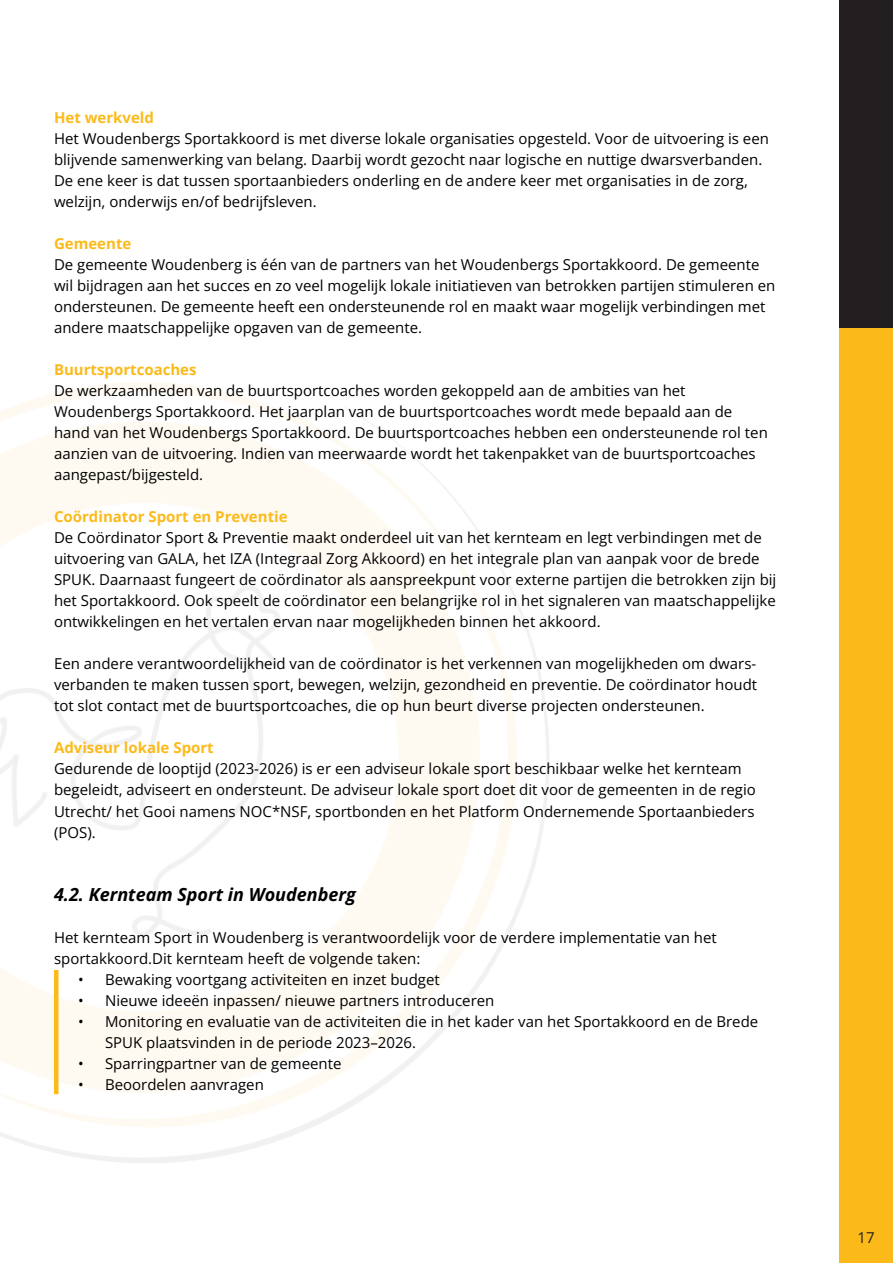
<style>
.page{position:relative;width:893px;height:1263px;background:#fff}
.page>*{position:absolute;margin:0;border:0;box-sizing:border-box;transform-origin:0 0}
.t1{font:italic 700 18px "Open Sans";color:#000}
.t2{font:15px/21px "Open Sans";color:#000}
.t3{font:700 15px "Open Sans";color:#fcba1a}
.t4{font:15px "Open Sans";color:#231f20}
</style>
<div class="page">
<div style="left:839px;top:0;width:54px;height:328px;background:#231f20"></div>
<div style="left:839px;top:328px;width:54px;height:935px;background:#fcba1a"></div>
<hr style="left:54px;top:970px;width:4px;height:124px;background:#fcba1a">
<p class="t3" style="left:54px;top:107px;width:102px">Het werkveld</p>
<p class="t2" style="left:54px;top:128px;width:716px">Het Woudenbergs Sportakkoord is met diverse lokale organisaties opgesteld. Voor de uitvoering is een blijvende samenwerking van belang. Daarbij wordt gezocht naar logische en nuttige dwarsverbanden.<br>De ene keer is dat tussen sportaanbieders onderling en de andere keer met organisaties in de zorg, welzijn, onderwijs en/of bedrijfsleven.</p>
<p class="t3" style="left:54px;top:233px;width:79px">Gemeente</p>
<p class="t2" style="left:54px;top:254px;width:723px">De gemeente Woudenberg is één van de partners van het Woudenbergs Sportakkoord. De gemeente wil bijdragen aan het succes en zo veel mogelijk lokale initiatieven van betrokken partijen stimuleren en ondersteunen. De gemeente heeft een ondersteunende rol en maakt waar mogelijk verbindingen met andere maatschappelijke opgaven van de gemeente.</p>
<p class="t3" style="left:54px;top:359px;width:144px">Buurtsportcoaches</p>
<p class="t2" style="left:54px;top:380px;width:715px">De werkzaamheden van de buurtsportcoaches worden gekoppeld aan de ambities van het Woudenbergs Sportakkoord. Het jaarplan van de buurtsportcoaches wordt mede bepaald aan de hand van het Woudenbergs Sportakkoord. De buurtsportcoaches hebben een ondersteunende rol ten aanzien van de uitvoering. Indien van meerwaarde wordt het takenpakket van de buurtsportcoaches aangepast/bijgesteld.</p>
<p class="t3" style="left:54px;top:506px;width:235px">Coördinator Sport en Preventie</p>
<p class="t2" style="left:54px;top:527px;width:724px">De Coördinator Sport &amp; Preventie maakt onderdeel uit van het kernteam en legt verbindingen met de uitvoering van GALA, het IZA (Integraal Zorg Akkoord) en het integrale plan van aanpak voor de brede SPUK. Daarnaast fungeert de coördinator als aanspreekpunt voor externe partijen die betrokken zijn bij het Sportakkoord. Ook speelt de coördinator een belangrijke rol in het signaleren van maatschappelijke ontwikkelingen en het vertalen ervan naar mogelijkheden binnen het akkoord.</p>
<p class="t2" style="left:54px;top:653px;width:705px;text-align:justify">Een andere verantwoordelijkheid van de coördinator is het verkennen van mogelijkheden om dwars&shy;verbanden te maken tussen sport, bewegen, welzijn, gezondheid en preventie. De coördinator houdt tot slot contact met de buurtsportcoaches, die op hun beurt diverse projecten ondersteunen.</p>
<p class="t3" style="left:54px;top:737px;width:161px">Adviseur lokale Sport</p>
<p class="t2" style="left:54px;top:758px;width:703px">Gedurende de looptijd (2023-2026) is er een adviseur lokale sport beschikbaar welke het kernteam begeleidt, adviseert en ondersteunt. De adviseur lokale sport doet dit voor de gemeenten in de regio Utrecht/ het Gooi namens NOC*NSF, sportbonden en het Platform Ondernemende Sportaanbieders (POS).</p>
<p class="t1" style="left:54px;top:881px;width:303px">4.2. Kernteam Sport in Woudenberg</p>
<p class="t2" style="left:54px;top:926px;width:664px">Het kernteam Sport in Woudenberg is verantwoordelijk voor de verdere implementatie van het sportakkoord.Dit kernteam heeft de volgende taken:</p>
<p class="t2" style="left:78px;top:968px;width:363px">• Bewaking voortgang activiteiten en inzet budget</p>
<p class="t2" style="left:78px;top:989px;width:418px">• Nieuwe ideeën inpassen/ nieuwe partners introduceren</p>
<p class="t2" style="left:105px;top:1010px;width:655px;text-indent:-27px">• Monitoring en evaluatie van de activiteiten die in het kader van het Sportakkoord en de Brede<br>SPUK plaatsvinden in de periode 2023–2026.</p>
<p class="t2" style="left:78px;top:1052px;width:265px">• Sparringpartner van de gemeente</p>
<p class="t2" style="left:78px;top:1073px;width:187px">• Beoordelen aanvragen</p>
<p class="t4" style="left:857px;top:1227px;width:19px">17</p>
</div>
